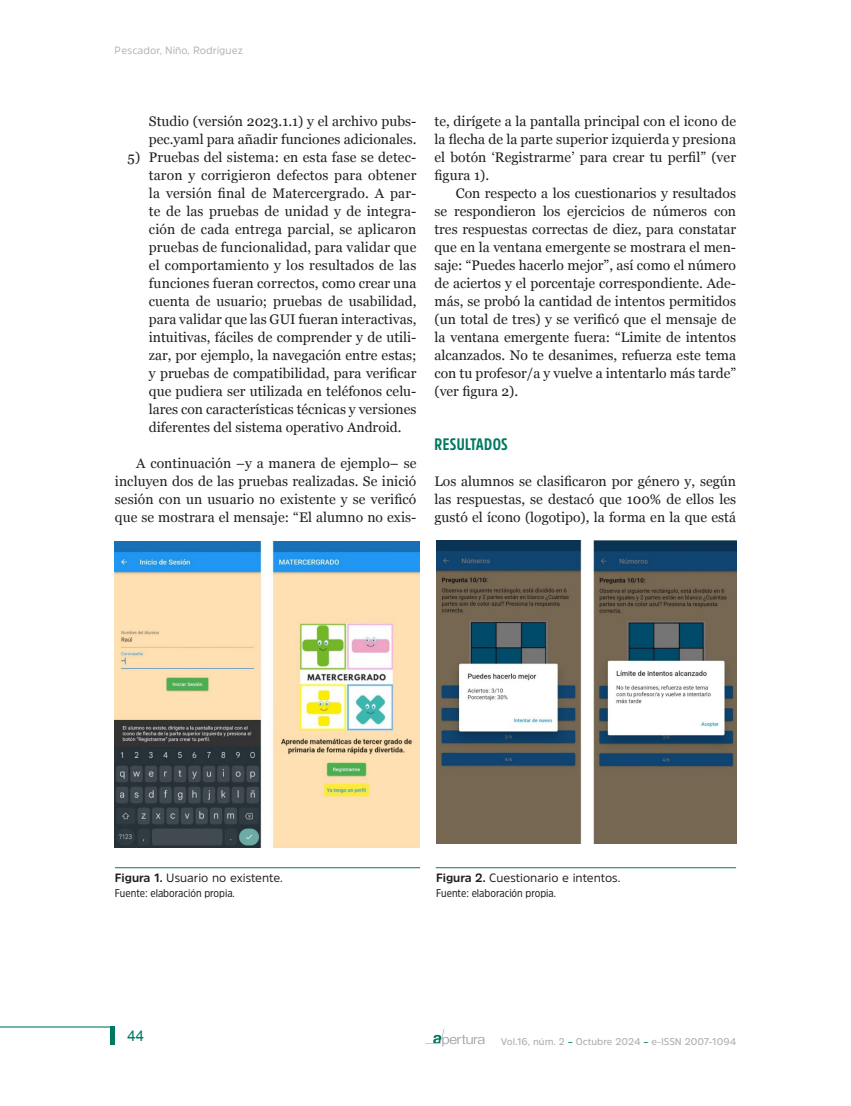
<style>
.page{position:relative;width:851px;height:1106px;background:#fff}
.page>*{position:absolute;margin:0;border:0;box-sizing:border-box;transform-origin:0 0}
.t1{font:700 16.5px "Amsi Pro Cond";letter-spacing:.02em;color:#007961}
.t2{font:15px "Arial";color:#007961}
.t3{font:13.8px/18px "Georgia";color:#221e1f;text-align:justify}
.t4{font:12px "Amsi Pro";color:#221e1f}
.t5{font:11.25px "Amsi Pro Narw";color:#221e1f}
.t6{font:10.5px "Amsi Pro";color:#b1b2b6}
.t7{font:600 9.75px "Amsi Pro";color:#b1b2b6}
.s1{font-weight:700}
.s2{color:#007961}
</style>
<div class="page">
<svg style="left:425px;top:1029px;width:59px;height:17px"></svg>
<hr style="left:0;top:1026px;width:114px;height:1px;background:#007961">
<div style="left:110px;top:1026px;width:5px;height:18px;background:#007961"></div>
<img style="left:115px;top:541px;width:304px;height:306px">
<img style="left:436px;top:540px;width:300px;height:303px">
<hr style="left:115px;top:867px;width:305px;height:1px;background:#007961">
<hr style="left:435px;top:867px;width:301px;height:1px;background:#007961">
<p class="t6" style="left:115px;top:43px;width:129px">Pescador, Niño, Rodríguez</p>
<p class="t3" style="left:149px;top:112px;width:269px">Studio (versión 2023.1.1) y el archivo pubs&shy;pec.yaml para añadir funciones adicionales.</p>
<p class="t3" style="left:149px;top:148px;width:269px;text-indent:-21px">5) Pruebas del sistema: en esta fase se detec&shy;taron y corrigieron defectos para obtener la versión final de Matercergrado. A par&shy;te de las pruebas de unidad y de integra&shy;ción de cada entrega parcial, se aplicaron pruebas de funcionalidad, para validar que el comportamiento y los resultados de las funciones fueran correctos, como crear una cuenta de usuario; pruebas de usabilidad, para validar que las GUI fueran interactivas, intuitivas, fáciles de comprender y de utili&shy;zar, por ejemplo, la navegación entre estas; y pruebas de compatibilidad, para verificar que pudiera ser utilizada en teléfonos celu&shy;lares con características técnicas y versiones diferentes del sistema operativo Android.</p>
<p class="t3" style="left:115px;top:454px;width:303px;text-indent:21px">A continuación –y a manera de ejemplo– se incluyen dos de las pruebas realizadas. Se inició sesión con un usuario no existente y se verificó que se mostrara el mensaje: “El alumno no exis-</p>
<p class="t3" style="left:434px;top:112px;width:303px">te, dirígete a la pantalla principal con el icono de la flecha de la parte superior izquierda y presiona el botón ‘Registrarme’ para crear tu perfil” (ver figura 1).</p>
<p class="t3" style="left:434px;top:184px;width:303px;text-indent:21px">Con respecto a los cuestionarios y resultados se respondieron los ejercicios de números con tres respuestas correctas de diez, para constatar que en la ventana emergente se mostrara el men&shy;saje: “Puedes hacerlo mejor”, así como el número de aciertos y el porcentaje correspondiente. Ade&shy;más, se probó la cantidad de intentos permitidos (un total de tres) y se verificó que el mensaje de la ventana emergente fuera: “Limite de intentos alcanzados. No te desanimes, refuerza este tema con tu profesor/a y vuelve a intentarlo más tarde” (ver figura 2).</p>
<p class="t1" style="left:434px;top:433px;width:75px">RESULTADOS</p>
<p class="t3" style="left:434px;top:472px;width:303px">Los alumnos se clasificaron por género y, según las respuestas, se destacó que 100% de ellos les gustó el ícono (logotipo), la forma en la que está</p>
<p class="t4" style="left:115px;top:870px;width:170px"><span class="s1">Figura 1.</span> Usuario no existente.</p>
<p class="t5" style="left:115px;top:885px;width:121px">Fuente: elaboración propia.</p>
<p class="t2" style="left:127px;top:1026px;width:18px">44</p>
<p class="t4" style="left:436px;top:870px;width:186px"><span class="s1">Figura 2.</span> Cuestionario e intentos.</p>
<p class="t5" style="left:436px;top:885px;width:121px">Fuente: elaboración propia.</p>
<p class="t7" style="left:501px;top:1035px;width:237px">Vol.16, núm. 2 <span class="s2">–</span> Octubre 2024 <span class="s2">–</span> e-ISSN 2007-1094</p>
</div>
